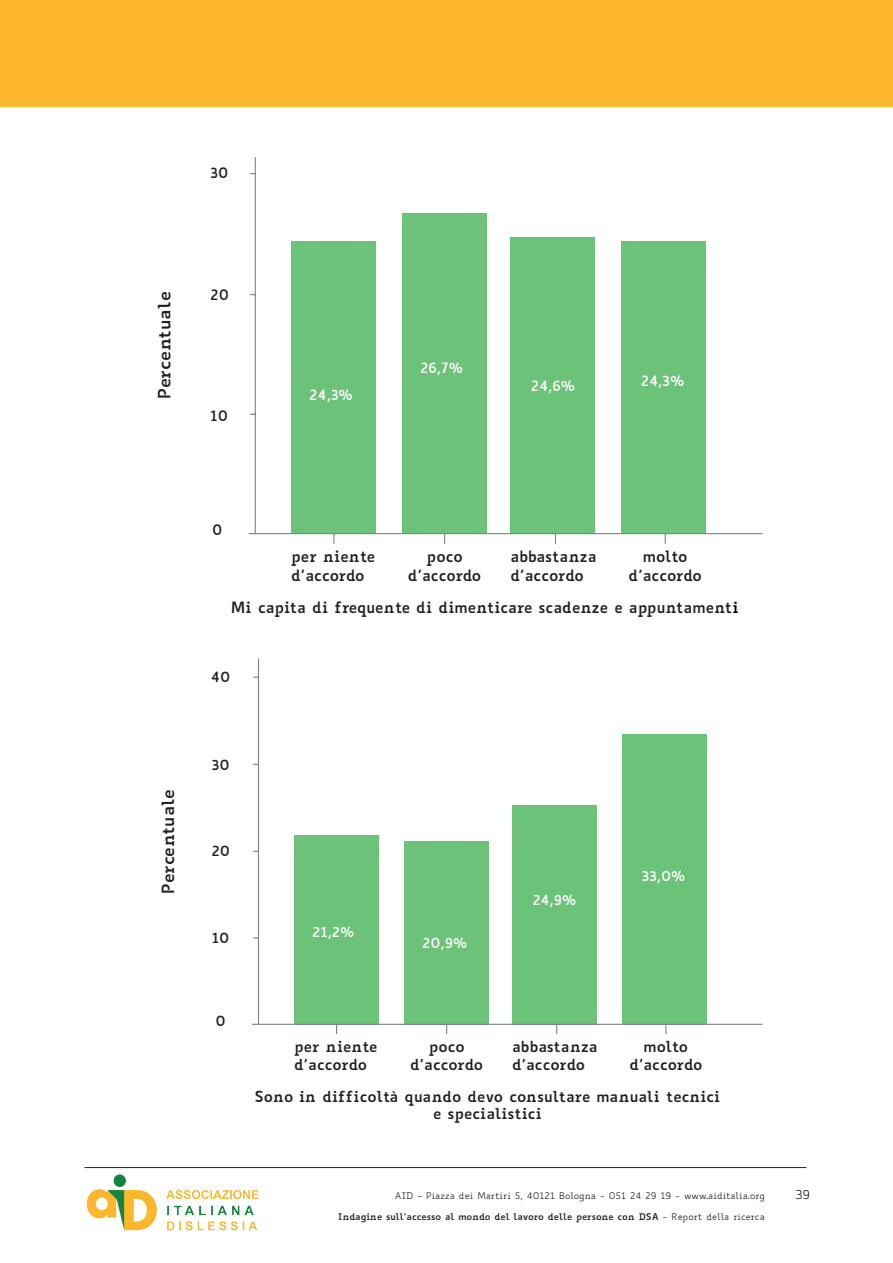
<style>
.page{position:relative;width:893px;height:1263px;background:#fff}
.page>*{position:absolute;margin:0;border:0;box-sizing:border-box;transform-origin:0 0}
.t1{font:700 16.65px "Biancoenero";color:#231f20;scale:1.05 1}
.t2{font:700 16.5px "Biancoenero";color:#231f20}
.t3{font:700 15.3px/18.3px "Biancoenero";color:#231f20;scale:.96 1}
.t4{font:700 15px "Biancoenero";color:#000}
.t5{font:700 14.85px/17.9px "Biancoenero";color:#231f20;text-align:center}
.t6{font:700 14.25px "Biancoenero";color:#231f20;scale:.96 1}
.t7{font:700 13.95px "Biancoenero";color:#fff;scale:.96 1}
.t8{font:700 13.8px "Biancoenero";color:#231f20}
.t9{font:700 13.65px "Biancoenero";color:#fff}
.t10{font:12px "Biancoenero";color:#231f20}
.t11{font:700 9px "Biancoenero";color:#231f20}
.t12{font:9px "Biancoenero";color:#231f20}
.s1{font-weight:400}
</style>
<div class="page">
<div style="left:0;top:0;width:893px;height:107px;background:#fcb72c"></div>
<div style="left:622px;top:241px;width:84px;height:293px;background:#6dc279"></div>
<div style="left:511px;top:238px;width:84px;height:296px;background:#6dc279"></div>
<div style="left:402px;top:213px;width:85px;height:321px;background:#6dc279"></div>
<div style="left:292px;top:241px;width:84px;height:293px;background:#6dc279"></div>
<hr style="left:249px;top:533px;width:513px;height:1px;background:#808285">
<hr style="left:255px;top:157px;width:1px;height:377px;background:#808285">
<div style="left:623px;top:734px;width:84px;height:291px;background:#6dc279"></div>
<div style="left:512px;top:805px;width:84px;height:220px;background:#6dc279"></div>
<div style="left:405px;top:841px;width:84px;height:184px;background:#6dc279"></div>
<div style="left:295px;top:835px;width:84px;height:190px;background:#6dc279"></div>
<hr style="left:252px;top:1024px;width:510px;height:1px;background:#808285">
<hr style="left:258px;top:658px;width:1px;height:366px;background:#808285">
<img style="left:86px;top:1174px;width:173px;height:57px">
<hr style="left:85px;top:1167px;width:721px;height:1px;background:#231f20">
<p class="t6" style="left:210px;top:161px;width:21px">30</p>
<p class="t1" style="left:150px;top:399px;width:104px;rotate:-90deg">Percentuale</p>
<p class="t6" style="left:210px;top:282px;width:21px">20</p>
<p class="t6" style="left:210px;top:403px;width:20px">10</p>
<p class="t7" style="left:309px;top:383px;width:47px">24,3%</p>
<p class="t7" style="left:420px;top:356px;width:46px">26,7%</p>
<p class="t7" style="left:531px;top:374px;width:48px">24,6%</p>
<p class="t7" style="left:641px;top:368px;width:47px">24,3%</p>
<p class="t2" style="left:154px;top:894px;width:106px;rotate:-90deg">Percentuale</p>
<p class="t6" style="left:212px;top:517px;width:12px">0</p>
<p class="t3" style="left:291px;top:546px;width:89px">per niente d’accordo</p>
<p class="t3" style="left:408px;top:546px;width:78px;text-align:center">poco d’accordo</p>
<p class="t3" style="left:510px;top:546px;width:91px">abbastanza d’accordo</p>
<p class="t3" style="left:629px;top:546px;width:78px;text-align:center">molto d’accordo</p>
<p class="t3" style="left:231px;top:596px;width:532px">Mi capita di frequente di dimenticare scadenze e appuntamente</p>
<p class="t4" style="left:732px;top:594px;width:8px">i</p>
<p class="t8" style="left:211px;top:664px;width:21px">40</p>
<p class="t8" style="left:212px;top:753px;width:20px">30</p>
<p class="t8" style="left:211px;top:839px;width:20px">20</p>
<p class="t8" style="left:212px;top:926px;width:19px">10</p>
<p class="t8" style="left:216px;top:1009px;width:12px">0</p>
<p class="t9" style="left:312px;top:920px;width:44px">21,2%</p>
<p class="t9" style="left:422px;top:931px;width:46px">20,9%</p>
<p class="t9" style="left:532px;top:888px;width:45px">24,9%</p>
<p class="t9" style="left:641px;top:863px;width:45px">33,0%</p>
<p class="t5" style="left:294px;top:1036px;width:85px;text-align:left">per niente d’accordo</p>
<p class="t5" style="left:410px;top:1036px;width:74px">poco d’accordo</p>
<p class="t5" style="left:512px;top:1036px;width:87px;text-align:left">abbastanza d’accordo</p>
<p class="t5" style="left:629px;top:1036px;width:74px">molto d’accordo</p>
<p class="t5" style="left:254px;top:1085px;width:467px">Sono in difficoltà quando devo consultare manuali tecnici e specialistici</p>
<p class="t12" style="left:395px;top:1189px;width:371px">AID - Piazza dei Martiri 5, 40121 Bologna - 051 24 29 19 - www.aiditalia.org</p>
<p class="t10" style="left:795px;top:1186px;width:16px">39</p>
<p class="t11" style="left:338px;top:1209px;width:428px">Indagine sull’accesso al mondo del lavoro delle persone con DSA <span class="s1">- Report della ricerca</span></p>
</div>
